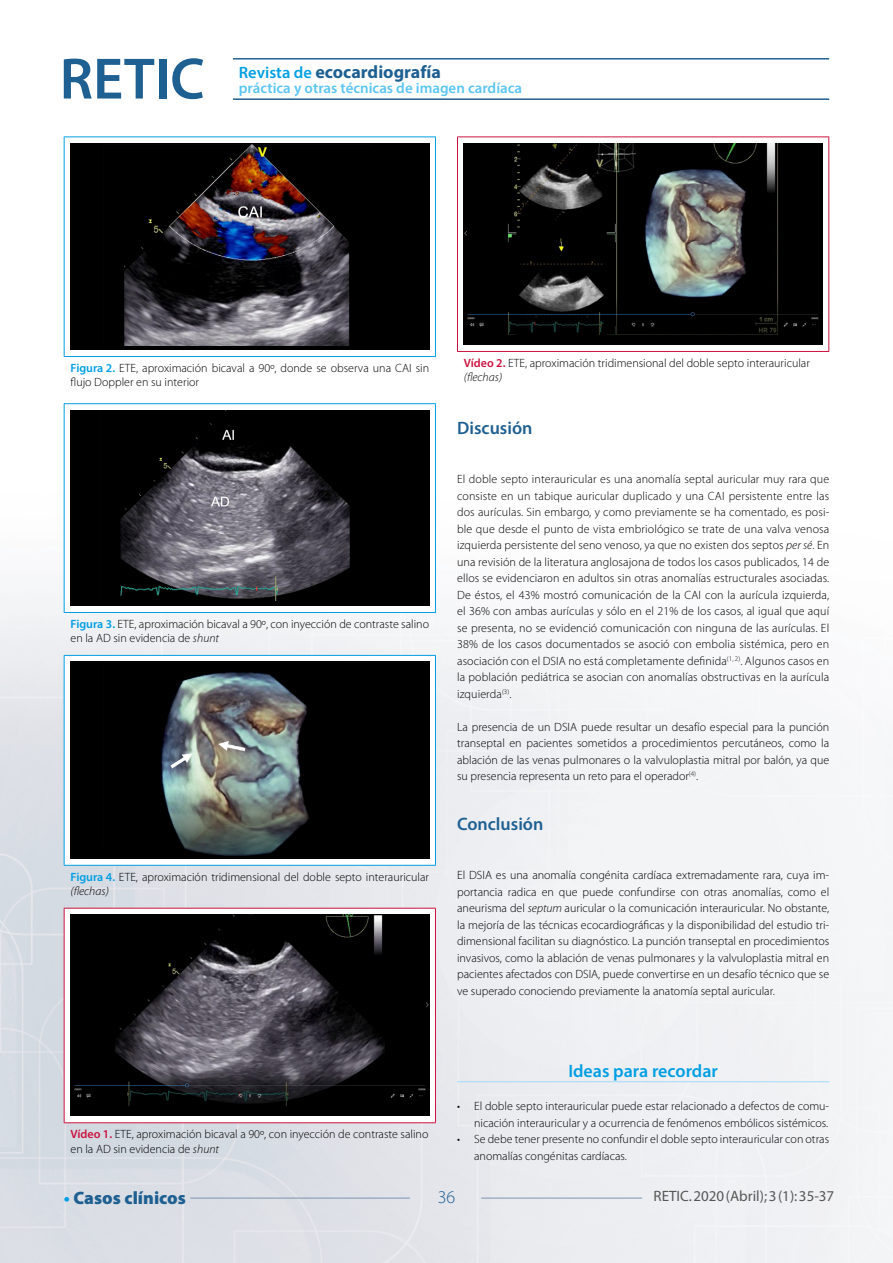
<style>
.page{position:relative;width:893px;height:1263px;background:#fff}
.page>*{position:absolute;margin:0;border:0;box-sizing:border-box;transform-origin:0 0}
.t1{font:700 18px "Myriad Pro";color:#1f6092}
.t2{font:600 18px "Myriad Pro";color:#1f6092}
.t3{font:600 18px "Myriad Pro";color:#009fe3}
.t4{font:900 18px "Myriad Pro";color:#1f6092}
.t5{font:300 18px "Myriad Pro";color:#1f6092}
.t6{font:600 15px "Myriad Pro";color:#5bc5f2}
.t7{font:15px "Myriad Pro";color:#575756}
.t8{font:300 12px/16.5px "Myriad Pro";color:#000}
.s1{font-weight:600;font-size:16.5px;color:#009fe3}
.s2{font-weight:600;color:#009fe3}
.s3{font-style:italic}
.s4{font-weight:600;color:#cd123e}
.s5{font-weight:700;color:#009fe3}
.s6{font-style:inherit}
</style>
<div class="page">
<img style="left:0;top:58px;width:893px;height:1205px">
<hr style="left:233px;top:58px;width:596px;height:2px;background:#1f6092">
<hr style="left:233px;top:98px;width:596px;height:2px;background:#1f6092">
<hr style="left:190px;top:1198px;width:220px;height:1px;background:#7e94b0">
<hr style="left:481px;top:1198px;width:161px;height:1px;background:#7e94b0">
<svg style="left:64px;top:59px;width:90px;height:40px"></svg>
<div style="left:159px;top:59px;width:7px;height:40px;background:#1f6092"></div>
<svg style="left:172px;top:58px;width:31px;height:41px"></svg>
<div style="left:64px;top:137px;width:371px;height:219px;background:#fff"></div>
<hr style="left:64px;top:137px;width:372px;height:1px;background:#009fe3">
<hr style="left:64px;top:137px;width:1px;height:219px;background:#009fe3">
<hr style="left:435px;top:137px;width:1px;height:219px;background:#009fe3">
<hr style="left:64px;top:356px;width:372px;height:1px;background:#009fe3">
<div style="left:70px;top:143px;width:359px;height:207px;background:#000"></div>
<img style="left:124px;top:144px;width:226px;height:201px">
<div style="left:64px;top:404px;width:371px;height:208px;background:#fff"></div>
<hr style="left:64px;top:403px;width:372px;height:1px;background:#009fe3">
<hr style="left:64px;top:404px;width:1px;height:208px;background:#009fe3">
<hr style="left:435px;top:404px;width:1px;height:208px;background:#009fe3">
<hr style="left:64px;top:612px;width:372px;height:1px;background:#009fe3">
<div style="left:70px;top:410px;width:359px;height:196px;background:#000"></div>
<img style="left:120px;top:410px;width:230px;height:190px">
<div style="left:64px;top:655px;width:371px;height:210px;background:#fff"></div>
<hr style="left:64px;top:655px;width:372px;height:1px;background:#009fe3">
<hr style="left:64px;top:656px;width:1px;height:209px;background:#009fe3">
<hr style="left:435px;top:656px;width:1px;height:209px;background:#009fe3">
<hr style="left:64px;top:865px;width:372px;height:1px;background:#009fe3">
<div style="left:70px;top:662px;width:359px;height:197px;background:#000"></div>
<img style="left:161px;top:672px;width:148px;height:184px">
<div style="left:64px;top:908px;width:371px;height:215px;background:#fff"></div>
<hr style="left:64px;top:908px;width:372px;height:1px;background:#cd123e">
<hr style="left:64px;top:908px;width:1px;height:214px;background:#cd123e">
<hr style="left:435px;top:908px;width:1px;height:214px;background:#cd123e">
<hr style="left:64px;top:1122px;width:372px;height:1px;background:#cd123e">
<div style="left:70px;top:914px;width:359px;height:202px;background:#000"></div>
<img style="left:74px;top:914px;width:355px;height:192px">
<hr style="left:457px;top:1081px;width:372px;height:1px;background:#a1daf8">
<div style="left:457px;top:137px;width:372px;height:214px;background:#fff"></div>
<hr style="left:457px;top:137px;width:372px;height:1px;background:#cd123e">
<hr style="left:457px;top:137px;width:1px;height:214px;background:#cd123e">
<hr style="left:828px;top:137px;width:1px;height:214px;background:#cd123e">
<hr style="left:457px;top:351px;width:372px;height:1px;background:#cd123e">
<div style="left:463px;top:143px;width:360px;height:202px;background:#000"></div>
<img style="left:464px;top:143px;width:355px;height:191px">
<h1 class="t1" style="left:239px;top:60px;width:204px"><span class="s1">Revista de</span> ecocardiografía</h1>
<p class="t6" style="left:239px;top:78px;width:285px">práctica y otras técnicas de imagen cardíaca</p>
<p class="t8" style="left:71px;top:361px;width:360px;line-height:14.4px"><span class="s2">Figura 2.</span> ETE, aproximación bicaval a 90º, donde se observa una CAI sin flujo Doppler en su interior</p>
<p class="t8" style="left:71px;top:617px;width:360px;line-height:14.4px"><span class="s2">Figura 3.</span> ETE, aproximación bicaval a 90º, con inyección de contraste salino en la AD sin evidencia de <span class="s3">shunt</span></p>
<p class="t8" style="left:71px;top:870px;width:360px;line-height:14.4px"><span class="s2">Figura 4.</span> ETE, aproximación tridimensional del doble septo interauricular <span class="s3">(flechas)</span></p>
<p class="t8" style="left:71px;top:1127px;width:359px;line-height:14.4px"><span class="s4">Vídeo 1.</span> ETE, aproximación bicaval a 90º, con inyección de contraste salino en la AD sin evidencia de <span class="s3">shunt</span></p>
<p class="t8" style="left:464px;top:356px;width:348px;line-height:14.4px"><span class="s4">Vídeo 2.</span> ETE, aproximación tridimensional del doble septo interauricular <span class="s3">(flechas)</span></p>
<h1 class="t2" style="left:457px;top:416px;width:77px">Discusión</h1>
<p class="t8" style="left:457px;top:471px;width:374px;text-align:justify">El doble septo interauricular es una anomalía septal auricular muy rara que consiste en un tabique auricular duplicado y una CAI persistente entre las dos aurículas. Sin embargo, y como previamente se ha comentado, es posi&shy;ble que desde el punto de vista embriológico se trate de una valva venosa izquierda persistente del seno venoso, ya que no existen dos septos <span class="s3">per sé</span>. En una revisión de la literatura anglosajona de todos los casos publicados, 14 de ellos se evidenciaron en adultos sin otras anomalías estructurales asociadas.<br>De éstos, el 43% mostró comunicación de la CAI con la aurícula izquierda, el 36% con ambas aurículas y sólo en el 21% de los casos, al igual que aquí se presenta, no se evidenció comunicación con ninguna de las aurículas. El 38% de los casos documentados se asoció con embolia sistémica, pero en asociación con el DSIA no está completamente definida<sup>(1,</sup> <sup>2)</sup>. Algunos casos en la población pediátrica se asocian con anomalías obstructivas en la aurícula izquierda<sup>(3)</sup>.</p>
<p class="t8" style="left:457px;top:718px;width:374px;text-align:justify">La presencia de un DSIA puede resultar un desafío especial para la punción transeptal en pacientes sometidos a procedimientos percutáneos, como la ablación de las venas pulmonares o la valvuloplastia mitral por balón, ya que su presencia representa un reto para el operador<sup>(4)</sup>.</p>
<h1 class="t2" style="left:457px;top:812px;width:88px">Conclusión</h1>
<p class="t8" style="left:457px;top:867px;width:374px;text-align:justify">El DSIA es una anomalía congénita cardíaca extremadamente rara, cuya im&shy;portancia radica en que puede confundirse con otras anomalías, como el aneurisma del <span class="s3">septum</span> auricular o la comunicación interauricular. No obstante, la mejoría de las técnicas ecocardiográficas y la disponibilidad del estudio tri&shy;dimensional facilitan su diagnóstico. La punción transeptal en procedimientos invasivos, como la ablación de venas pulmonares y la valvuloplastia mitral en pacientes afectados con DSIA, puede convertirse en un desafío técnico que se ve superado conociendo previamente la anatomía septal auricular.</p>
<h1 class="t3" style="left:568px;top:1060px;width:151px">Ideas para recordar</h1>
<p class="t8" style="left:457px;top:1098px;width:374px;text-align:right">• El doble septo interauricular puede estar relacionado a defectos de comu&shy;nicación interauricular y a ocurrencia de fenómenos embólicos sistémicos.</p>
<p class="t8" style="left:474px;top:1131px;width:356px;text-indent:-17px">• Se debe tener presente no confundir el doble septo interauricular con otras anomalías congénitas cardíacas.</p>
<h1 class="t4" style="left:64px;top:1186px;width:124px"><span class="s5">•</span> <span class="s6">C</span>asos clínicos</h1>
<p class="t7" style="left:654px;top:1187px;width:182px">RETIC. 2020 (Abril); 3 (1): 35-37</p>
<h1 class="t5" style="left:438px;top:1187px;width:19px">36</h1>
</div>
